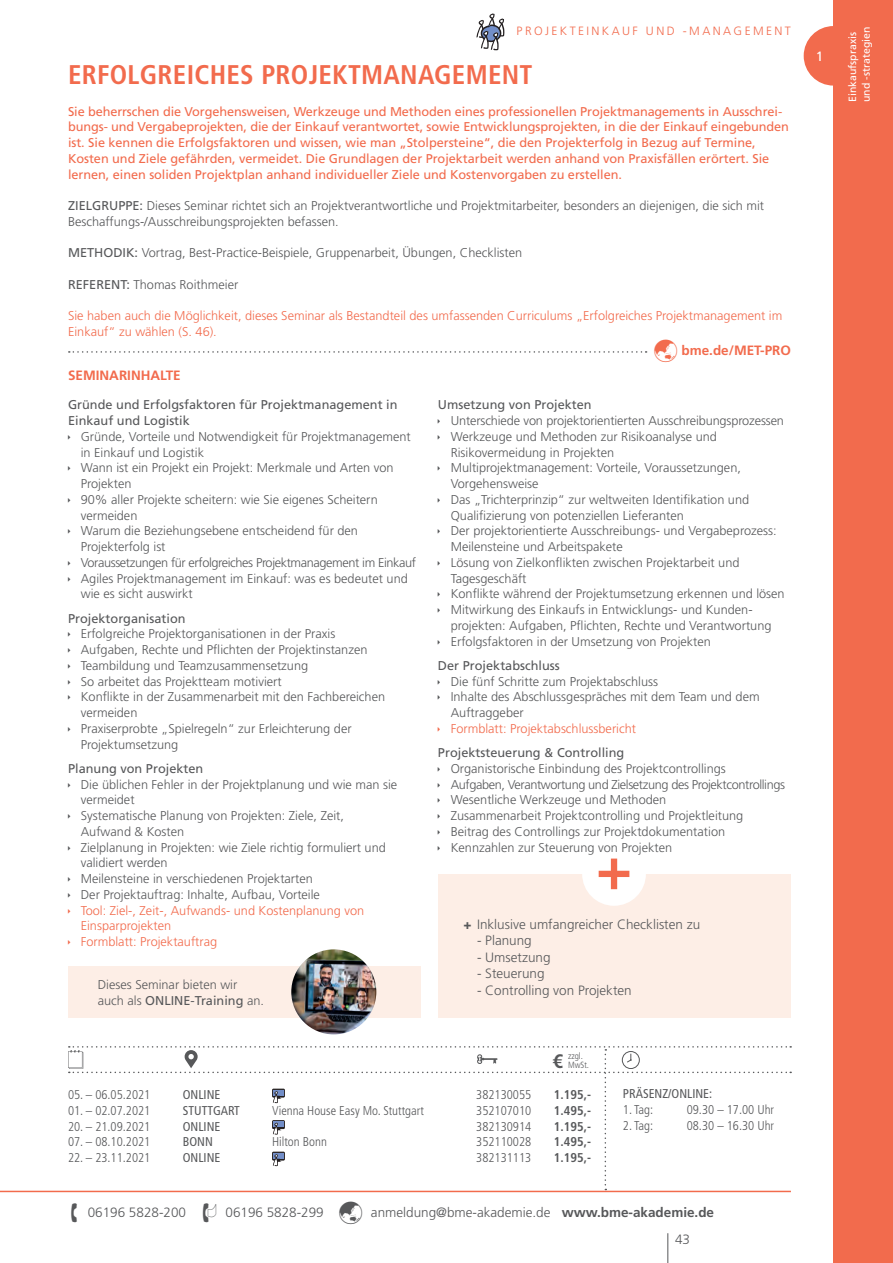
<style>
.page{position:relative;width:893px;height:1263px;background:#fff}
.page>*{position:absolute;margin:0;border:0;box-sizing:border-box;transform-origin:0 0}
.t1{font:700 condensed 27px "Frutiger LT Std";letter-spacing:.01em;color:#f26b4d}
.t2{font:700 condensed 19.5px "Frutiger LT Std";color:#57585a}
.t3{font:300 13.5px/27px "Frutiger LT Std";color:#57585a}
.t4{font:700 13.5px "Frutiger LT Std";color:#f26b4d}
.t5{font:13.5px "Frutiger LT Std";color:#fff}
.t6{font:300 12.75px/15.8px "Frutiger LT Std";color:#57585a}
.t7{font:12.75px/15.8px "Frutiger LT Std";letter-spacing:-.005em;color:#f26b4d}
.t8{font:300 12.75px/15.8px "Frutiger LT Std";color:#f26b4d}
.t9{font:300 condensed 12.75px "Frutiger LT Std";color:#57585a}
.t10{font:12.75px/15.8px "Frutiger LT Std";color:#57585a}
.t11{font:condensed 12.75px "Frutiger LT Std";color:#57585a}
.t12{font:700 condensed 12.75px "Frutiger LT Std";color:#57585a}
.t13{font:300 12px "Frutiger LT Std";letter-spacing:.2em;color:#f26b4d}
.t14{font:10.5px/13.5px "Frutiger LT Std";color:#fff}
.t15{font:300 condensed 9px/9px "Frutiger LT Std";color:#57585a}
.s1{font-weight:400}
.s2{font-weight:900}
.s3{font-weight:700}
</style>
<div class="page">
<hr style="left:0;top:1191px;width:791px;height:1px;background:#f26b4d">
<hr style="left:667px;top:1233px;width:1px;height:30px;background:#57585a">
<div style="left:804px;top:26px;width:59px;height:60px;background:#f26b4d;border-radius:50%"></div>
<div style="left:833px;top:0;width:60px;height:1263px;background:#f26b4d"></div>
<svg style="left:476px;top:13px;width:28px;height:37px"></svg>
<svg style="left:69px;top:351px;width:578px;height:2px"></svg>
<svg style="left:68px;top:1046px;width:723px;height:144px"></svg>
<div style="left:438px;top:874px;width:353px;height:143px;background:#fdeee6"></div>
<div style="left:582px;top:842px;width:64px;height:64px;background:#fff;border-radius:50%"></div>
<svg style="left:599px;top:858px;width:30px;height:31px"></svg>
<div style="left:68px;top:966px;width:353px;height:51px;background:#fdeee6"></div>
<img style="left:291px;top:949px;width:85px;height:85px;border-radius:43px">
<p class="t13" style="left:517px;top:24px;width:276px">PROJEKTEINKAUF UND -MANAGEMENT</p>
<h1 class="t1" style="left:68px;top:59px;width:466px">ERFOLGREICHES PROJEKTMANAGEMENT</h1>
<p class="t7" style="left:68px;top:103px;width:722px">Sie beherrschen die Vorgehensweisen, Werkzeuge und Methoden eines professionellen Projektmanagements in Ausschrei&shy;bungs- und Vergabeprojekten, die der Einkauf verantwortet, sowie Entwicklungsprojekten, in die der Einkauf eingebunden ist. Sie kennen die Erfolgsfaktoren und wissen, wie man „Stolpersteine“, die den Projekterfolg in Bezug auf Termine, Kosten und Ziele gefährden, vermeidet. Die Grundlagen der Projektarbeit werden anhand von Praxisfällen erörtert. Sie lernen, einen soliden Projektplan anhand individueller Ziele und Kostenvorgaben zu erstellen.</p>
<p class="t6" style="left:68px;top:198px;width:698px"><span class="s1">ZIELGRUPPE:</span> Dieses Seminar richtet sich an Projektverantwortliche und Projektmitarbeiter, besonders an diejenigen, die sich mit<br>Beschaffungs-/Ausschreibungsprojekten befassen.</p>
<p class="t6" style="left:68px;top:245px;width:456px"><span class="s1">METHODIK:</span> Vortrag, Best-Practice-Beispiele, Gruppenarbeit, Übungen, Checklisten</p>
<p class="t6" style="left:68px;top:277px;width:172px"><span class="s1">REFERENT:</span> Thomas Roithmeier</p>
<p class="t8" style="left:68px;top:308px;width:716px">Sie haben auch die Möglichkeit, dieses Seminar als Bestandteil des umfassenden Curriculums „Erfolgreiches Projektmanagement im<br>Einkauf“ zu wählen (S. 46).</p>
<p class="t4" style="left:681px;top:342px;width:111px">bme.de/MET-PRO</p>
<p class="t4" style="left:68px;top:367px;width:114px">SEMINARINHALTE</p>
<p class="t10" style="left:68px;top:397px;width:331px">Gründe und Erfolgsfaktoren für Projektmanagement in<br>Einkauf und Logistik</p>
<p class="t6" style="left:81px;top:429px;width:337px">Gründe, Vorteile und Notwendigkeit für Projektmanagement in Einkauf und Logistik<br>Wann ist ein Projekt ein Projekt: Merkmale und Arten von Projekten<br>90% aller Projekte scheitern: wie Sie eigenes Scheitern vermeiden<br>Warum die Beziehungsebene entscheidend für den Projekterfolg ist<br>Voraussetzungen für erfolgreiches Projektmanagement im Einkauf Agiles Projektmanagement im Einkauf: was es bedeutet und wie es sicht auswirkt</p>
<p class="t10" style="left:68px;top:610px;width:119px">Projektorganisation</p>
<p class="t6" style="left:81px;top:626px;width:306px">Erfolgreiche Projektorganisationen in der Praxis Aufgaben, Rechte und Pflichten der Projektinstanzen Teambildung und Teamzusammensetzung<br>So arbeitet das Projektteam motiviert<br>Konflikte in der Zusammenarbeit mit den Fachbereichen vermeiden<br>Praxiserprobte „Spielregeln“ zur Erleichterung der Projektumsetzung</p>
<p class="t10" style="left:68px;top:760px;width:137px">Planung von Projekten</p>
<p class="t6" style="left:81px;top:776px;width:318px">Die üblichen Fehler in der Projektplanung und wie man sie vermeidet<br>Systematische Planung von Projekten: Ziele, Zeit, Aufwand &amp; Kosten<br>Zielplanung in Projekten: wie Ziele richtig formuliert und validiert werden<br>Meilensteine in verschiedenen Projektarten<br>Der Projektauftrag: Inhalte, Aufbau, Vorteile</p>
<p class="t8" style="left:81px;top:902px;width:285px">Tool: Ziel-, Zeit-, Aufwands- und Kostenplanung von<br>Einsparprojekten<br>Formblatt: Projektauftrag</p>
<p class="t6" style="left:98px;top:977px;width:168px">Dieses Seminar bieten wir auch als <span class="s1">ONLINE-Training</span> an.</p>
<p class="t10" style="left:438px;top:397px;width:155px">Umsetzung von Projekten</p>
<p class="t6" style="left:451px;top:413px;width:335px">Unterschiede von projektorientierten Ausschreibungsprozessen Werkzeuge und Methoden zur Risikoanalyse und Risikovermeidung in Projekten<br>Multiprojektmanagement: Vorteile, Voraussetzungen, Vorgehensweise<br>Das „Trichterprinzip“ zur weltweiten Identifikation und Qualifizierung von potenziellen Lieferanten<br>Der projektorientierte Ausschreibungs- und Vergabeprozess:<br>Meilensteine und Arbeitspakete<br>Lösung von Zielkonflikten zwischen Projektarbeit und Tagesgeschäft<br>Konflikte während der Projektumsetzung erkennen und lösen Mitwirkung des Einkaufs in Entwicklungs- und Kunden&shy;projekten: Aufgaben, Pflichten, Rechte und Verantwortung Erfolgsfaktoren in der Umsetzung von Projekten</p>
<p class="t10" style="left:438px;top:657px;width:123px">Der Projektabschluss</p>
<p class="t6" style="left:451px;top:673px;width:310px">Die fünf Schritte zum Projektabschluss<br>Inhalte des Abschlussgespräches mit dem Team und dem<br>Auftraggeber</p>
<p class="t8" style="left:451px;top:721px;width:187px">Formblatt: Projektabschlussbericht</p>
<p class="t10" style="left:438px;top:745px;width:188px">Projektsteuerung &amp; Controlling</p>
<p class="t6" style="left:451px;top:761px;width:336px">Organistorische Einbindung des Projektcontrollings<br>Aufgaben, Verantwortung und Zielsetzung des Projektcontrollings Wesentliche Werkzeuge und Methoden<br>Zusammenarbeit Projektcontrolling und Projektleitung<br>Beitrag des Controllings zur Projektdokumentation Kennzahlen zur Steuerung von Projekten</p>
<p class="t3" style="left:463px;top:911px;width:238px"><span class="s2">+</span> Inklusive umfangreicher Checklisten zu</p>
<p class="t3" style="left:477px;top:927px;width:56px">- Planung</p>
<p class="t3" style="left:477px;top:944px;width:75px">- Umsetzung</p>
<p class="t3" style="left:477px;top:960px;width:69px">- Steuerung</p>
<p class="t3" style="left:477px;top:977px;width:156px">- Controlling von Projekten</p>
<h2 class="t2" style="left:553px;top:1049px;width:12px">€</h2>
<p class="t15" style="left:568px;top:1051px;width:22px">zzgl.<br>MwSt.</p>
<p class="t9" style="left:68px;top:1087px;width:84px">05. – 06.05.2021</p>
<p class="t11" style="left:183px;top:1087px;width:39px">ONLINE</p>
<p class="t9" style="left:476px;top:1087px;width:57px">382130055</p>
<p class="t12" style="left:554px;top:1087px;width:39px">1.195,-</p>
<p class="t9" style="left:68px;top:1103px;width:84px">01. – 02.07.2021</p>
<p class="t11" style="left:183px;top:1103px;width:59px">STUTTGART</p>
<p class="t9" style="left:272px;top:1103px;width:153px">Vienna House Easy Mo. Stuttgart</p>
<p class="t9" style="left:476px;top:1103px;width:57px">352107010</p>
<p class="t12" style="left:554px;top:1103px;width:39px">1.495,-</p>
<p class="t9" style="left:68px;top:1119px;width:84px">20. – 21.09.2021</p>
<p class="t11" style="left:183px;top:1119px;width:39px">ONLINE</p>
<p class="t9" style="left:476px;top:1119px;width:57px">382130914</p>
<p class="t12" style="left:554px;top:1119px;width:39px">1.195,-</p>
<p class="t9" style="left:68px;top:1135px;width:84px">07. – 08.10.2021</p>
<p class="t11" style="left:183px;top:1134px;width:32px">BONN</p>
<p class="t9" style="left:272px;top:1135px;width:56px">Hilton Bonn</p>
<p class="t9" style="left:476px;top:1135px;width:57px">352110028</p>
<p class="t12" style="left:554px;top:1134px;width:39px">1.495,-</p>
<p class="t9" style="left:68px;top:1150px;width:84px">22. – 23.11.2021</p>
<p class="t11" style="left:183px;top:1150px;width:39px">ONLINE</p>
<p class="t9" style="left:476px;top:1150px;width:57px">382131113</p>
<p class="t12" style="left:554px;top:1150px;width:39px">1.195,-</p>
<p class="t11" style="left:623px;top:1086px;width:91px">PRÄSENZ/ONLINE:</p>
<p class="t9" style="left:623px;top:1102px;width:32px">1. Tag:</p>
<p class="t9" style="left:687px;top:1102px;width:89px">09.30 – 17.00 Uhr</p>
<p class="t9" style="left:623px;top:1118px;width:32px">2. Tag:</p>
<p class="t9" style="left:687px;top:1118px;width:89px">08.30 – 16.30 Uhr</p>
<p class="t3" style="left:88px;top:1198px;width:100px">06196 5828-200</p>
<p class="t3" style="left:225px;top:1198px;width:100px">06196 5828-299</p>
<p class="t3" style="left:675px;top:1198px;width:41px;text-indent:-304px">anmeldung@bme-akademie.de <span class="s3">www.bme-akademie.de<br></span>43</p>
<p class="t5" style="left:816px;top:49px;width:9px">1</p>
<p class="t14" style="left:846px;top:102px;width:77px;rotate:-90deg">Einkaufspraxis und -strategien</p>
</div>
